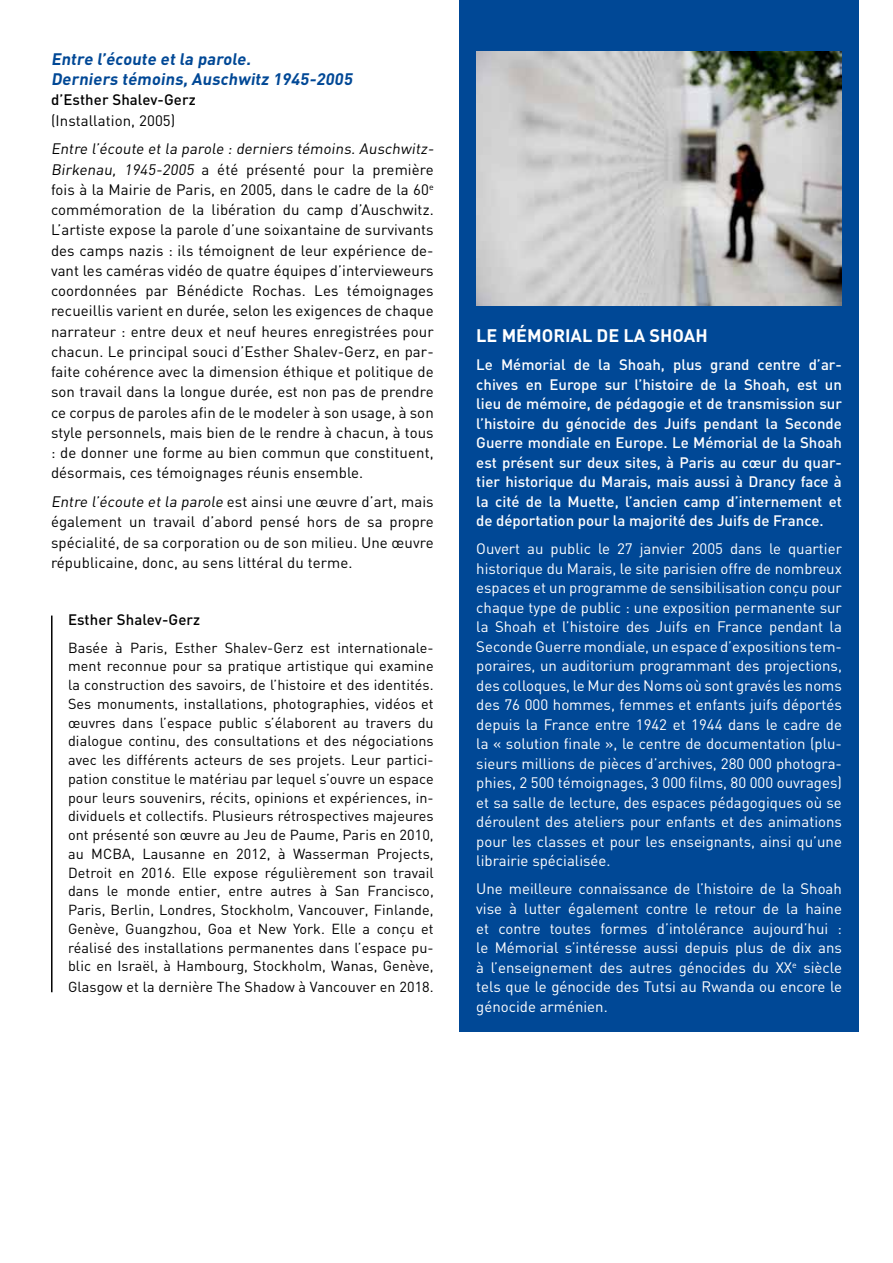
<style>
.page{position:relative;width:893px;height:1263px;background:#fff}
.page>*{position:absolute;margin:0;border:0;box-sizing:border-box;transform-origin:0 0}
.t1{font:700 18px "DIN";letter-spacing:.105em;color:#fff}
.t2{font:700 16.5px/20.2px "DIN";color:#004896}
.t3{font:15px/19.5px "DIN";color:#fff;text-align:justify}
.t4{font:15px/20.2px "DIN";letter-spacing:.005em;color:#000;text-align:justify}
.t5{font:500 15px/19.5px "DIN";color:#fff;text-align:justify}
.t6{font:500 15px "DIN";letter-spacing:.005em;color:#000}
.t7{font:14.4px/18.8px "DIN";letter-spacing:.005em;color:#000;text-align:justify}
</style>
<div class="page">
<div style="left:459px;top:0;width:400px;height:1032px;background:#004896"></div>
<hr style="left:51px;top:615px;width:2px;height:377px;background:#000">
<img style="left:476px;top:51px;width:366px;height:255px">
<p class="t2" style="left:51px;top:48px;width:306px">Entre l’écoute et la parole.<br>Derniers témoins, Auschwitz 1945-2005</p>
<p class="t6" style="left:51px;top:90px;width:146px">d’Esther Shalev-Gerz</p>
<p class="t4" style="left:51px;top:105px;width:387px;line-height:28.8px">(Installation, 2005)<br>Entre l’écoute et la parole : derniers témoins. Auschwitz-</p>
<p class="t4" style="left:51px;top:159px;width:384px">Birkenau, 1945-2005 a été présenté pour la première fois à la Mairie de Paris, en 2005, dans le cadre de la 60<sup>e </sup>commémoration de la libération du camp d’Auschwitz.<br>L’artiste expose la parole d’une soixantaine de survivants des camps nazis : ils témoignent de leur expérience de&shy;vant les caméras vidéo de quatre équipes d’intervieweurs coordonnées par Bénédicte Rochas. Les témoignages recueillis varient en durée, selon les exigences de chaque narrateur : entre deux et neuf heures enregistrées pour chacun. Le principal souci d’Esther Shalev-Gerz, en par&shy;faite cohérence avec la dimension éthique et politique de son travail dans la longue durée, est non pas de prendre ce corpus de paroles afin de le modeler à son usage, à son style personnels, mais bien de le rendre à chacun, à tous : de donner une forme au bien commun que constituent, désormais, ces témoignages réunis ensemble.</p>
<p class="t4" style="left:51px;top:491px;width:384px">Entre l’écoute et la parole est ainsi une œuvre d’art, mais également un travail d’abord pensé hors de sa propre spécialité, de sa corporation ou de son milieu. Une œuvre républicaine, donc, au sens littéral du terme.</p>
<p class="t6" style="left:68px;top:610px;width:134px">Esther Shalev-Gerz</p>
<p class="t7" style="left:68px;top:638px;width:367px">Basée à Paris, Esther Shalev-Gerz est internationale&shy;ment reconnue pour sa pratique artistique qui examine la construction des savoirs, de l’histoire et des identités.<br>Ses monuments, installations, photographies, vidéos et œuvres dans l’espace public s’élaborent au travers du dialogue continu, des consultations et des négociations avec les différents acteurs de ses projets. Leur partici&shy;pation constitue le matériau par lequel s’ouvre un espace pour leurs souvenirs, récits, opinions et expériences, in&shy;dividuels et collectifs. Plusieurs rétrospectives majeures ont présenté son œuvre au Jeu de Paume, Paris en 2010, au MCBA, Lausanne en 2012, à Wasserman Projects, Detroit en 2016. Elle expose régulièrement son travail dans le monde entier, entre autres à San Francisco, Paris, Berlin, Londres, Stockholm, Vancouver, Finlande, Genève, Guangzhou, Goa et New York. Elle a conçu et réalisé des installations permanentes dans l’espace pu&shy;blic en Israël, à Hambourg, Stockholm, Wanas, Genève,</p>
<p class="t7" style="left:68px;top:977px;width:367px">Glasgow et la dernière The Shadow à Vancouver en 2018.</p>
<p class="t1" style="left:476px;top:324px;width:233px">Le Mémorial de la Shoah</p>
<p class="t5" style="left:476px;top:355px;width:367px">Le Mémorial de la Shoah, plus grand centre d’ar&shy;chives en Europe sur l’histoire de la Shoah, est un lieu de mémoire, de pédagogie et de transmission sur l’histoire du génocide des Juifs pendant la Seconde Guerre mondiale en Europe. Le Mémorial de la Shoah est présent sur deux sites, à Paris au cœur du quar&shy;tier historique du Marais, mais aussi à Drancy face à la cité de la Muette, l’ancien camp d’internement et de déportation pour la majorité des Juifs de France.</p>
<p class="t3" style="left:476px;top:539px;width:367px">Ouvert au public le 27 janvier 2005 dans le quartier historique du Marais, le site parisien offre de nombreux espaces et un programme de sensibilisation conçu pour chaque type de public : une exposition permanente sur la Shoah et l’histoire des Juifs en France pendant la Seconde Guerre mondiale, un espace d’expositions tem&shy;poraires, un auditorium programmant des projections, des colloques, le Mur des Noms où sont gravés les noms des 76 000 hommes, femmes et enfants juifs déportés depuis la France entre 1942 et 1944 dans le cadre de la « solution finale », le centre de documentation (plu&shy;sieurs millions de pièces d’archives, 280 000 photogra&shy;phies, 2 500 témoignages, 3 000 films, 80 000 ouvrages) et sa salle de lecture, des espaces pédagogiques où se déroulent des ateliers pour enfants et des animations pour les classes et pour les enseignants, ainsi qu’une librairie spécialisée.</p>
<p class="t3" style="left:476px;top:879px;width:367px">Une meilleure connaissance de l’histoire de la Shoah vise à lutter également contre le retour de la haine et contre toutes formes d’intolérance aujourd’hui : le Mémorial s’intéresse aussi depuis plus de dix ans à l’enseignement des autres génocides du XX<sup>e</sup> siècle tels que le génocide des Tutsi au Rwanda ou encore le génocide arménien.</p>
</div>
